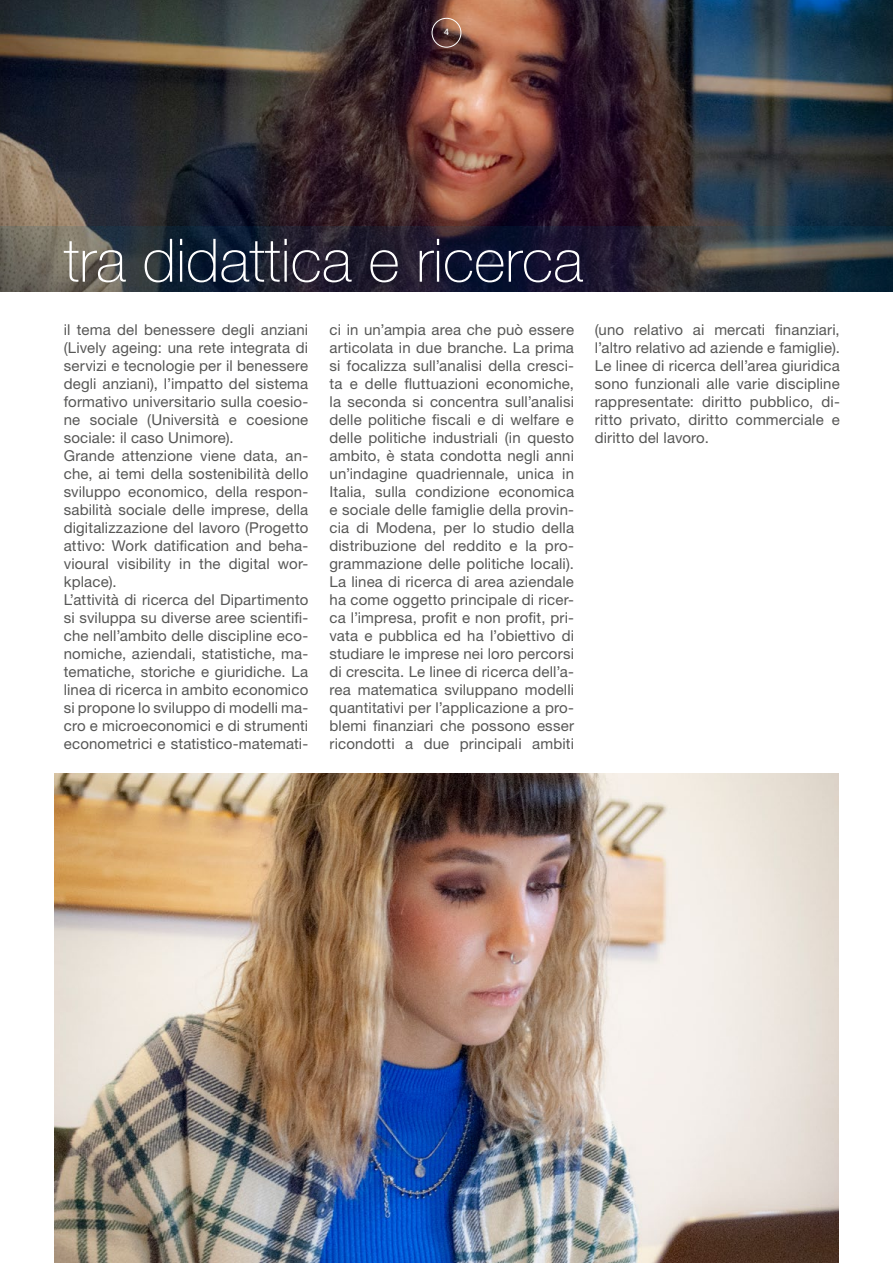
<style>
.page{position:relative;width:893px;height:1263px;background:#fff}
.page>*{position:absolute;margin:0;border:0;box-sizing:border-box;transform-origin:0 0}
.t1{font:100 60px "Helvetica Neue LT Std";color:#fff}
.t2{font:15px/18px "Helvetica Neue LT Std";letter-spacing:.01em;color:#575756;text-align:justify}
.t3{font:500 9px "Helvetica Neue LT Std";color:#fff}
</style>
<div class="page">
<img style="left:0;top:0;width:893px;height:226px">
<img style="left:54px;top:774px;width:785px;height:489px">
<svg style="left:0;top:226px;width:893px;height:66px;background:#2c2f3b"></svg>
<div style="left:432px;top:18px;width:29px;height:29px;border:1px solid #fff;border-radius:50%"></div>
<p class="t3" style="left:444px;top:27px;width:6px">4</p>
<h1 class="t1" style="left:64px;top:226px;width:521px">tra didattica e ricerca</h1>
<p class="t2" style="left:64px;top:321px;width:246px;text-align:left">il tema del benessere degli anziani (Lively ageing: una rete integrata di servizi e tecnologie per il benessere degli anziani), l’impatto del sistema formativo universitario sulla coesio&shy;ne sociale (Università e coesione sociale: il caso Unimore).<br>Grande attenzione viene data, an&shy;che, ai temi della sostenibilità dello sviluppo economico, della respon&shy;sabilità sociale delle imprese, della digitalizzazione del lavoro (Progetto attivo: Work datification and beha&shy;vioural visibility in the digital wor&shy;kplace).<br>L’attività di ricerca del Dipartimento si sviluppa su diverse aree scientifi&shy;che nell’ambito delle discipline eco&shy;nomiche, aziendali, statistiche, ma&shy;tematiche, storiche e giuridiche. La linea di ricerca in ambito economico si propone lo sviluppo di modelli ma&shy;cro e microeconomici e di strumenti econometrici e statistico-matemati-</p>
<p class="t2" style="left:330px;top:321px;width:246px">ci in un’ampia area che può essere articolata in due branche. La prima si focalizza sull’analisi della cresci&shy;ta e delle fluttuazioni economiche, la seconda si concentra sull’analisi delle politiche fiscali e di welfare e delle politiche industriali (in questo ambito, è stata condotta negli anni un’indagine quadriennale, unica in Italia, sulla condizione economica e sociale delle famiglie della provin&shy;cia di Modena, per lo studio della distribuzione del reddito e la pro&shy;grammazione delle politiche locali).<br>La linea di ricerca di area aziendale ha come oggetto principale di ricer&shy;ca l’impresa, profit e non profit, pri&shy;vata e pubblica ed ha l’obiettivo di studiare le imprese nei loro percorsi di crescita. Le linee di ricerca dell’a&shy;rea matematica sviluppano modelli quantitativi per l’applicazione a pro&shy;blemi finanziari che possono esser ricondotti a due principali ambiti</p>
<p class="t2" style="left:595px;top:321px;width:246px">(uno relativo ai mercati finanziari, l’altro relativo ad aziende e famiglie).<br>Le linee di ricerca dell’area giuridica sono funzionali alle varie discipline rappresentate: diritto pubblico, di&shy;ritto privato, diritto commerciale e diritto del lavoro.</p>
</div>
